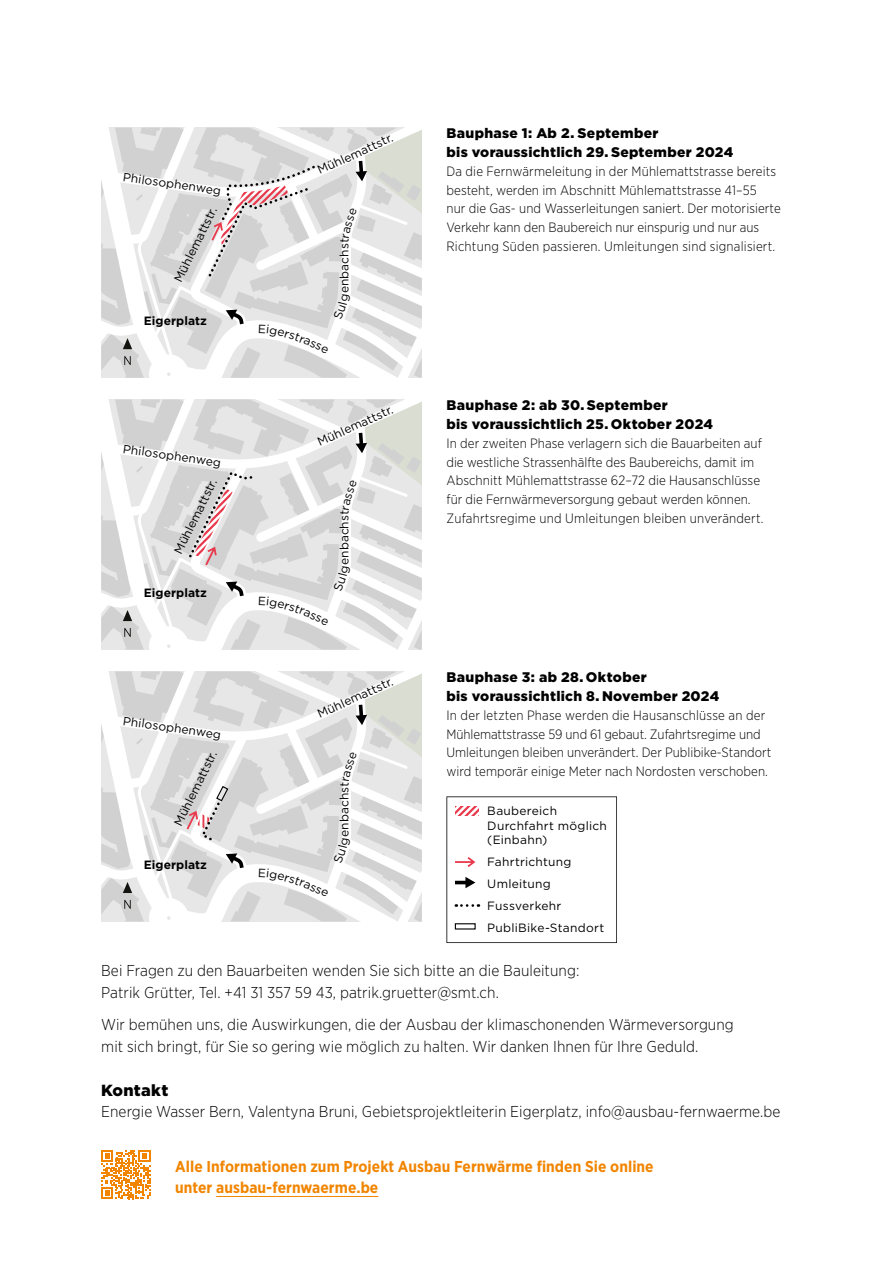
<style>
.page{position:relative;width:893px;height:1263px;background:#fff}
.page>*{position:absolute;margin:0;border:0;box-sizing:border-box;transform-origin:0 0}
.t1{font:900 16.2px "Gotham";letter-spacing:.015em;color:#000}
.t2{font:300 15.75px/21.8px "Gotham Narrow";letter-spacing:.005em;color:#000}
.t3{font:700 15.75px/21.8px "Gotham Narrow";letter-spacing:.005em;color:#f18500}
.t4{font:900 13.8px/18.8px "Gotham";letter-spacing:.02em;color:#000}
.t5{font:300 13.5px/18.8px "Gotham Narrow";letter-spacing:.005em;color:#000}
.t6{font:12px/21.9px "Gotham";letter-spacing:.02em;color:#000}
.t7{font:700 12px "Gotham";letter-spacing:.005em;color:#000}
</style>
<div class="page">
<hr style="left:216px;top:1196px;width:162px;height:1px;background:#f18500">
<svg style="left:101px;top:1150px;width:49px;height:49px"></svg>
<svg style="left:446px;top:796px;width:171px;height:147px"></svg>
<div style="left:455px;top:923px;width:21px;height:6px;border:1px solid #000"></div>
<svg style="left:101px;top:128px;width:321px;height:250px"></svg>
<svg style="left:101px;top:399px;width:321px;height:251px"></svg>
<svg style="left:101px;top:671px;width:321px;height:250px"></svg>
<p class="t6" style="left:125px;top:166px;width:100px;rotate:8deg">Philosophenweg</p>
<p class="t6" style="left:167px;top:276px;width:83px;rotate:-64deg">Mühlemattstr.</p>
<p class="t7" style="left:144px;top:313px;width:65px">Eigerplatz</p>
<p class="t6" style="left:125px;top:438px;width:100px;rotate:8deg">Philosophenweg</p>
<p class="t6" style="left:167px;top:548px;width:83px;rotate:-64deg">Mühlemattstr.</p>
<p class="t7" style="left:144px;top:585px;width:65px">Eigerplatz</p>
<p class="t6" style="left:125px;top:709px;width:100px;rotate:8deg">Philosophenweg</p>
<p class="t6" style="left:167px;top:820px;width:83px;rotate:-64deg">Mühlemattstr.</p>
<p class="t7" style="left:144px;top:857px;width:65px">Eigerplatz</p>
<p class="t6" style="left:314px;top:160px;width:83px;rotate:-24deg">Mühlemattstr.</p>
<p class="t6" style="left:333px;top:286px;width:44px;rotate:-90deg">nbachs</p>
<p class="t6" style="left:314px;top:432px;width:83px;rotate:-24deg">Mühlemattstr.</p>
<p class="t6" style="left:333px;top:558px;width:44px;rotate:-90deg">nbachs</p>
<p class="t6" style="left:314px;top:704px;width:83px;rotate:-24deg">Mühlemattstr.</p>
<p class="t6" style="left:333px;top:830px;width:44px;rotate:-90deg">nbachs</p>
<p class="t4" style="left:446px;top:124px;width:288px">Bauphase 1: Ab 2. September<br>bis voraussichtlich 29. September 2024</p>
<p class="t5" style="left:446px;top:161px;width:336px">Da die Fernwärmeleitung in der Mühlemattstrasse bereits besteht, werden im Abschnitt Mühlemattstrasse 41–55<br>nur die Gas- und Wasserleitungen saniert. Der motorisierte Verkehr kann den Baubereich nur einspurig und nur aus Richtung Süden passieren. Umleitungen sind signalisiert.</p>
<p class="t4" style="left:446px;top:396px;width:268px">Bauphase 2: ab 30. September<br>bis voraussichtlich 25. Oktober 2024</p>
<p class="t5" style="left:446px;top:433px;width:319px">In der zweiten Phase verlagern sich die Bauarbeiten auf die westliche Strassenhälfte des Baubereichs, damit im Abschnitt Mühlemattstrasse 62–72 die Hausanschlüsse für die Fernwärmeversorgung gebaut werden können.<br>Zufahrtsregime und Umleitungen bleiben unverändert.</p>
<p class="t4" style="left:446px;top:668px;width:274px">Bauphase 3: ab 28. Oktober<br>bis voraussichtlich 8. November 2024</p>
<p class="t5" style="left:446px;top:705px;width:326px">In der letzten Phase werden die Hausanschlüsse an der Mühlemattstrasse 59 und 61 gebaut. Zufahrtsregime und Umleitungen bleiben unverändert. Der Publibike-Standort wird temporär einige Meter nach Nordosten verschoben.</p>
<p class="t6" style="left:487px;top:803px;width:121px;line-height:14.4px">Baubereich<br>Durchfahrt möglich (Einbahn)</p>
<p class="t6" style="left:487px;top:850px;width:118px">Fahrtrichtung<br>Umleitung<br>Fussverkehr<br>PubliBike-Standort</p>
<p class="t2" style="left:101px;top:959px;width:480px">Bei Fragen zu den Bauarbeiten wenden Sie sich bitte an die Bauleitung:<br>Patrik Grütter, Tel. +41 31 357 59 43, patrik.gruetter@smt.ch.</p>
<p class="t2" style="left:101px;top:1013px;width:634px">Wir bemühen uns, die Auswirkungen, die der Ausbau der klimaschonenden Wärmeversorgung mit sich bringt, für Sie so gering wie möglich zu halten. Wir danken Ihnen für Ihre Geduld.</p>
<p class="t1" style="left:101px;top:1079px;width:69px">Kontakt</p>
<p class="t2" style="left:101px;top:1100px;width:681px">Energie Wasser Bern, Valentyna Bruni, Gebietsprojektleiterin Eigerplatz, info@ausbau-fernwaerme.be</p>
<p class="t3" style="left:175px;top:1155px;width:480px">Alle Informationen zum Projekt Ausbau Fernwärme finden Sie online unter ausbau-fernwaerme.be</p>
</div>
